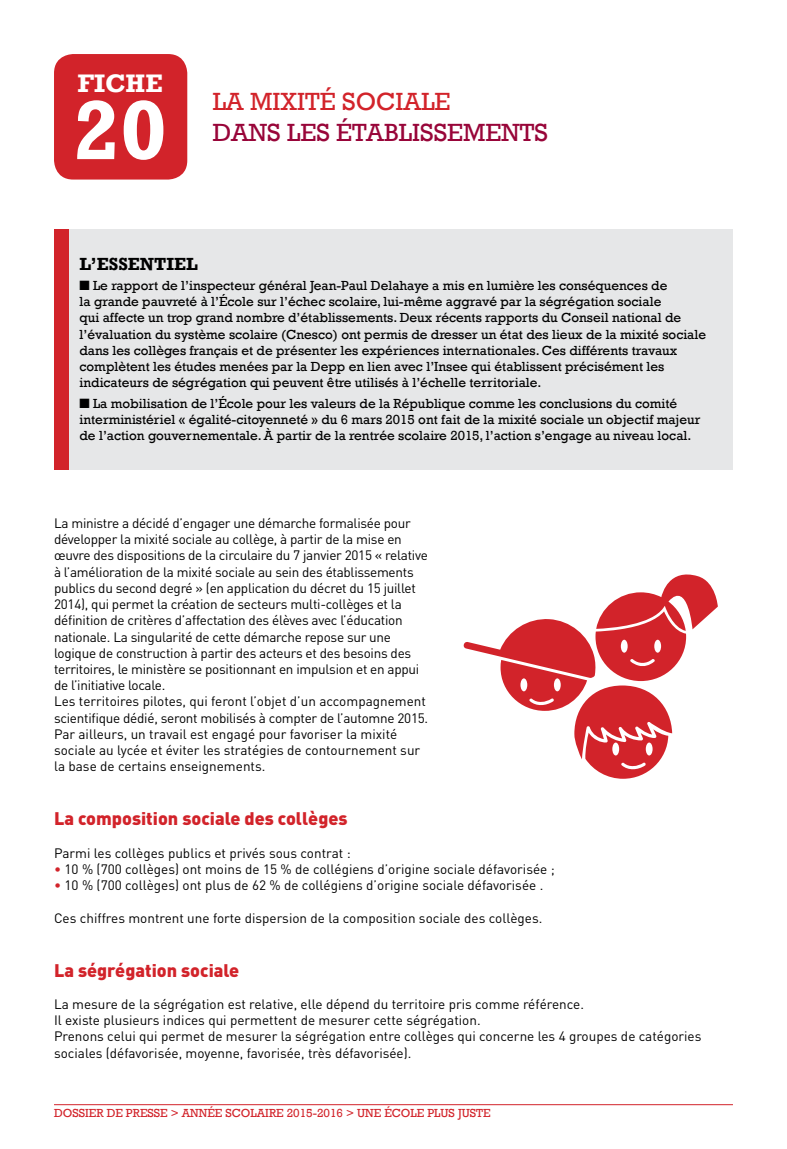
<style>
.page{position:relative;width:787px;height:1149px;background:#fff}
.page>*{position:absolute;margin:0;border:0;box-sizing:border-box;transform-origin:0 0}
.t1{font:700 85.05px "Rockwell";color:#fff}
.t2{font:700 25.95px "Rockwell";color:#fff}
.t3{font:25.5px "Rockwell";color:#980539}
.t4{font:25.5px "Rockwell";color:#d2232a}
.t5{font:900 18px "DIN";color:#d2232a}
.t6{font:700 18px "Rockwell";color:#000}
.t7{font:13.5px/16.2px "DIN";letter-spacing:-.015em;color:#000}
.t8{font:13.5px/16.2px "Rockwell";color:#000}
.t9{font:12px "Rockwell";color:#d2232a}
.s1{color:#d2232a}
</style>
<div class="page">
<hr style="left:54px;top:1103px;width:679px;height:1px;background:#d2232a">
<div style="left:68px;top:229px;width:665px;height:240px;background:#e6e7e8"></div>
<div style="left:54px;top:229px;width:14px;height:240px;background:#d2232a"></div>
<svg style="left:463px;top:574px;width:255px;height:204px"></svg>
<div style="left:54px;top:54px;width:133px;height:125px;background:#d2232a;border-radius:19px"></div>
<h2 class="t2" style="left:77px;top:68px;width:87px">FICHE</h2>
<h1 class="t1" style="left:73px;top:79px;width:95px">20</h1>
<h3 class="t4" style="left:213px;top:87px;width:224px">La mixité sociale</h3>
<h3 class="t3" style="left:213px;top:118px;width:337px">dans les établissements</h3>
<h3 class="t6" style="left:80px;top:252px;width:120px">L’ESSENTIEL</h3>
<p class="t8" style="left:80px;top:277px;width:628px">■ Le rapport de l’inspecteur général Jean-Paul Delahaye a mis en lumière les conséquences de<br>la grande pauvreté à l’École sur l’échec scolaire, lui-même aggravé par la ségrégation sociale<br>qui affecte un trop grand nombre d’établissements. Deux récents rapports du Conseil national de l’évaluation du système scolaire (Cnesco) ont permis de dresser un état des lieux de la mixité sociale dans les collèges français et de présenter les expériences internationales. Ces différents travaux complètent les études menées par la Depp en lien avec l’Insee qui établissent précisément les indicateurs de ségrégation qui peuvent être utilisés à l’échelle territoriale.</p>
<p class="t8" style="left:80px;top:395px;width:622px">■ La mobilisation de l’École pour les valeurs de la République comme les conclusions du comité interministériel « égalité-citoyenneté » du 6 mars 2015 ont fait de la mixité sociale un objectif majeur de l’action gouvernementale. À partir de la rentrée scolaire 2015, l’action s’engage au niveau local.</p>
<p class="t7" style="left:54px;top:514px;width:376px">La ministre a décidé d’engager une démarche formalisée pour développer la mixité sociale au collège, à partir de la mise en œuvre des dispositions de la circulaire du 7 janvier 2015 « relative à l’amélioration de la mixité sociale au sein des établissements publics du second degré » (en application du décret du 15 juillet 2014), qui permet la création de secteurs multi-collèges et la définition de critères d’affectation des élèves avec l’éducation nationale. La singularité de cette démarche repose sur une logique de construction à partir des acteurs et des besoins des territoires, le ministère se positionnant en impulsion et en appui de l’initiative locale.<br>Les territoires pilotes, qui feront l’objet d’un accompagnement scientifique dédié, seront mobilisés à compter de l’automne 2015.<br>Par ailleurs, un travail est engagé pour favoriser la mixité sociale au lycée et éviter les stratégies de contournement sur la base de certains enseignements.</p>
<h3 class="t5" style="left:54px;top:806px;width:295px">La composition sociale des collèges</h3>
<p class="t7" style="left:54px;top:844px;width:298px">Parmi les collèges publics et privés sous contrat :</p>
<p class="t7" style="left:54px;top:860px;width:502px"><span class="s1">•</span> 10 % (700 collèges) ont moins de 15 % de collégiens d’origine sociale défavorisée ;</p>
<p class="t7" style="left:54px;top:876px;width:491px"><span class="s1">•</span> 10 % (700 collèges) ont plus de 62 % de collégiens d’origine sociale défavorisée .</p>
<p class="t7" style="left:54px;top:909px;width:490px">Ces chiffres montrent une forte dispersion de la composition sociale des collèges.</p>
<h3 class="t5" style="left:54px;top:957px;width:187px">La ségrégation sociale</h3>
<p class="t7" style="left:54px;top:995px;width:649px">La mesure de la ségrégation est relative, elle dépend du territoire pris comme référence.<br>Il existe plusieurs indices qui permettent de mesurer cette ségrégation.<br>Prenons celui qui permet de mesurer la ségrégation entre collèges qui concerne les 4 groupes de catégories sociales (défavorisée, moyenne, favorisée, très défavorisée).</p>
<p class="t9" style="left:54px;top:1105px;width:87px">DOSSIER de presse</p>
<p class="t9" style="left:171px;top:1105px;width:321px">&gt; ANNÉE SCOLAIRE 2015-2016 &gt; UNE ÉCOLE PLUS JUSTE</p>
</div>
